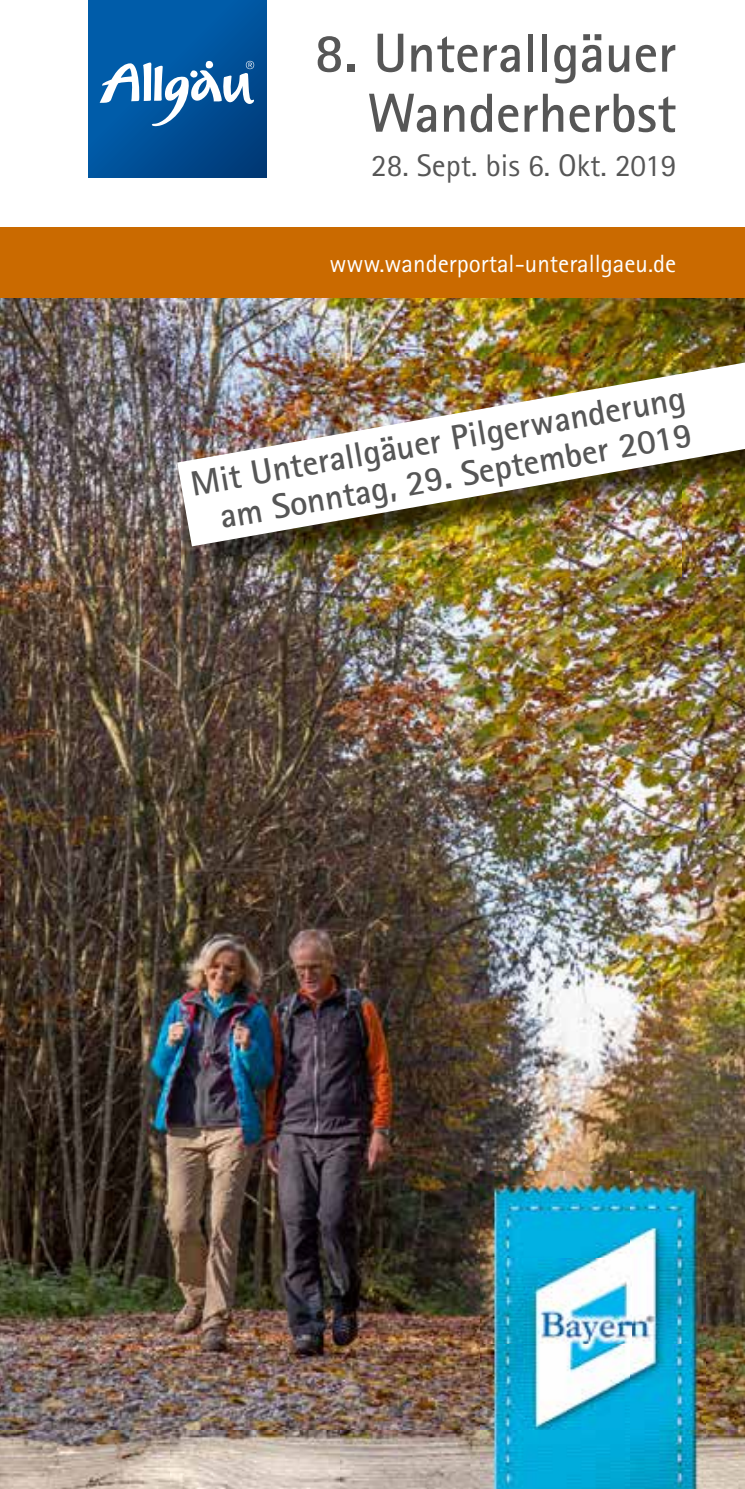
<style>
.page{position:relative;width:745px;height:1489px;background:#fff}
.page>*{position:absolute;margin:0;border:0;box-sizing:border-box;transform-origin:0 0}
.t1{font:700 55px/60px "Rotis Sans Serif";color:#565656;text-align:right}
.t2{font:700 35px/37px "Rotis Sans Serif";color:#565656;text-align:right}
.t3{font:31.25px "Rotis Sans Serif";color:#565656}
.t4{font:25px "Rotis Sans Serif";color:#fff}
</style>
<div class="page">
<img style="left:0;top:298px;width:744px;height:1132px">
<div style="left:0;top:227px;width:744px;height:71px;background:#ca6a00"></div>
<svg style="left:89px;top:0;width:177px;height:177px;background:#00529b"></svg>
<svg style="left:99px;top:61px;width:155px;height:65px"></svg>
<img style="left:0;top:1430px;width:480px;height:58px">
<img style="left:705px;top:1430px;width:39px;height:58px">
<img style="left:480px;top:1171px;width:225px;height:317px">
<img style="left:182px;top:353px;width:562px;height:224px">
<img style="left:177px;top:359px;width:567px;height:187px">
<h1 class="t1" style="left:314px;top:22px;width:363px">8. Unterallgäuer<br>Wanderherbst</h1>
<p class="t3" style="left:371px;top:147px;width:306px">28. Sept. bis 6. Okt. 2019</p>
<p class="t4" style="left:329px;top:249px;width:348px">www.wanderportal-unterallgaeu.de</p>
<p class="t2" style="left:188px;top:465px;width:502px;rotate:-10deg">Mit Unterallgäuer Pilgerwanderung am Sonntag, 29. September 2019</p>
</div>
